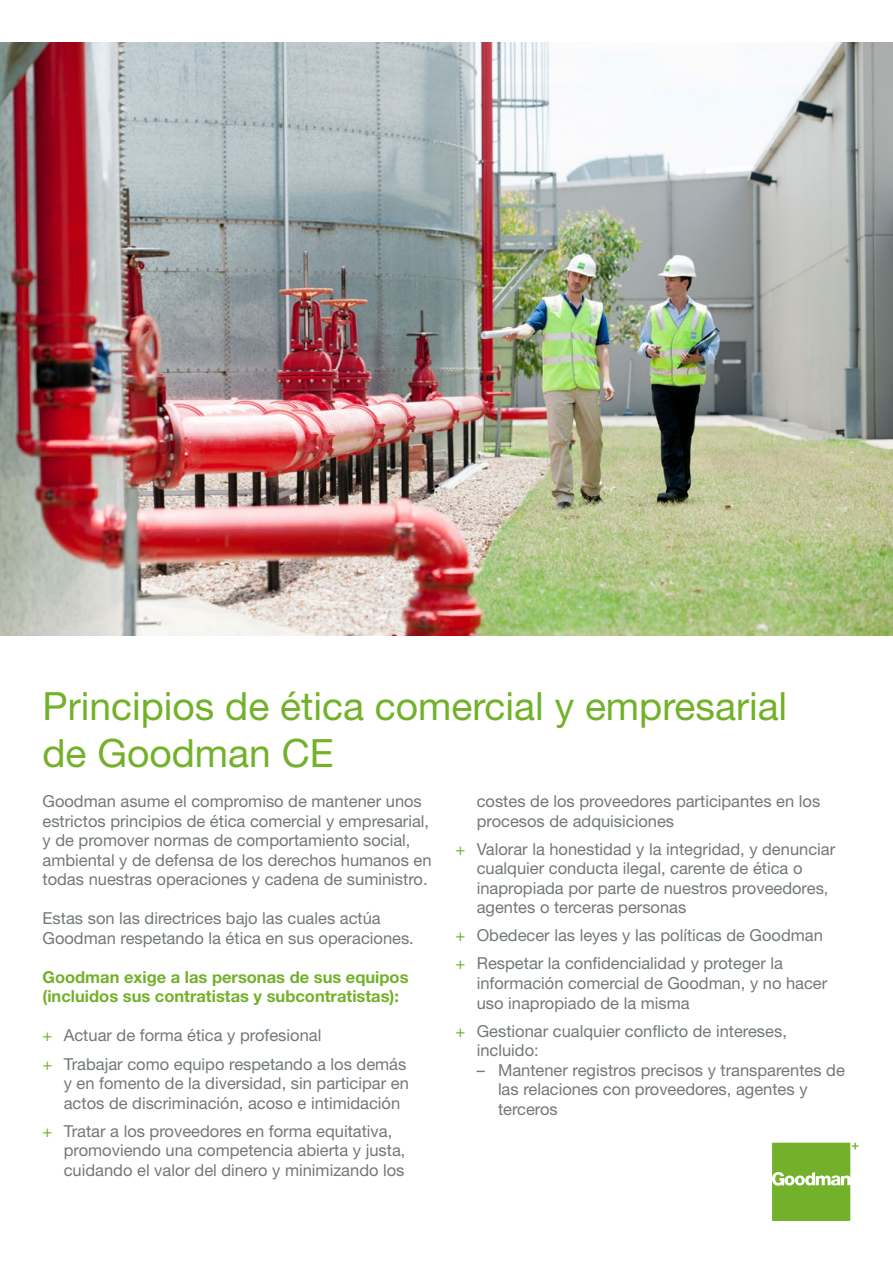
<style>
.page{position:relative;width:893px;height:1263px;background:#fff}
.page>*{position:absolute;margin:0;border:0;box-sizing:border-box;transform-origin:0 0}
.t1{font:39px/46.8px "Helvetica Neue LT Std";color:#72b129}
.t2{font:16.5px/19.5px "Helvetica Neue LT Std";color:#72787a}
.t3{font:700 16.5px/19.5px "Helvetica Neue LT Std";color:#72b129}
.s1{color:#72b129}
</style>
<div class="page">
<img style="left:0;top:43px;width:893px;height:593px">
<svg style="left:772px;top:1143px;width:86px;height:78px;background:#89be4c"></svg>
<h1 class="t1" style="left:43px;top:682px;width:746px">Principios de ética comercial y empresarial de Goodman CE</h1>
<p class="t2" style="left:43px;top:791px;width:391px">Goodman asume el compromiso de mantener unos estrictos principios de ética comercial y empresarial, y de promover normas de comportamiento social, ambiental y de defensa de los derechos humanos en todas nuestras operaciones y cadena de suministro.</p>
<p class="t2" style="left:43px;top:909px;width:373px">Estas son las directrices bajo las cuales actúa<br>Goodman respetando la ética en sus operaciones.</p>
<p class="t3" style="left:43px;top:967px;width:367px">Goodman exige a las personas de sus equipos (incluidos sus contratistas y subcontratistas):</p>
<p class="t2" style="left:43px;top:1021px;width:365px;line-height:28px"><span class="s1">+</span> Actuar de forma ética y profesional<br><span class="s1">+</span> Trabajar como equipo respetando a los demás</p>
<p class="t2" style="left:64px;top:1073px;width:347px">y en fomento de la diversidad, sin participar en actos de discriminación, acoso e intimidación</p>
<p class="t2" style="left:64px;top:1121px;width:343px;text-indent:-21px"><span class="s1">+</span> Tratar a los proveedores en forma equitativa, promoviendo una competencia abierta y justa, cuidando el valor del dinero y minimizando los</p>
<p class="t2" style="left:477px;top:792px;width:345px">costes de los proveedores participantes en los procesos de adquisiciones</p>
<p class="t2" style="left:477px;top:839px;width:360px;text-indent:-21px"><span class="s1">+</span> Valorar la honestidad y la integridad, y denunciar cualquier conducta ilegal, carente de ética o inapropiada por parte de nuestros proveedores, agentes o terceras personas</p>
<p class="t2" style="left:455px;top:921px;width:369px;line-height:28px"><span class="s1">+</span> Obedecer las leyes y las políticas de Goodman <span class="s1">+</span> Respetar la confidencialidad y proteger la</p>
<p class="t2" style="left:477px;top:973px;width:352px">información comercial de Goodman, y no hacer uso inapropiado de la misma</p>
<p class="t2" style="left:477px;top:1021px;width:312px;text-indent:-21px"><span class="s1">+</span> Gestionar cualquier conflicto de intereses, incluido:</p>
<p class="t2" style="left:498px;top:1060px;width:348px;text-indent:-21px">– Mantener registros precisos y transparentes de las relaciones con proveedores, agentes y terceros</p>
</div>
